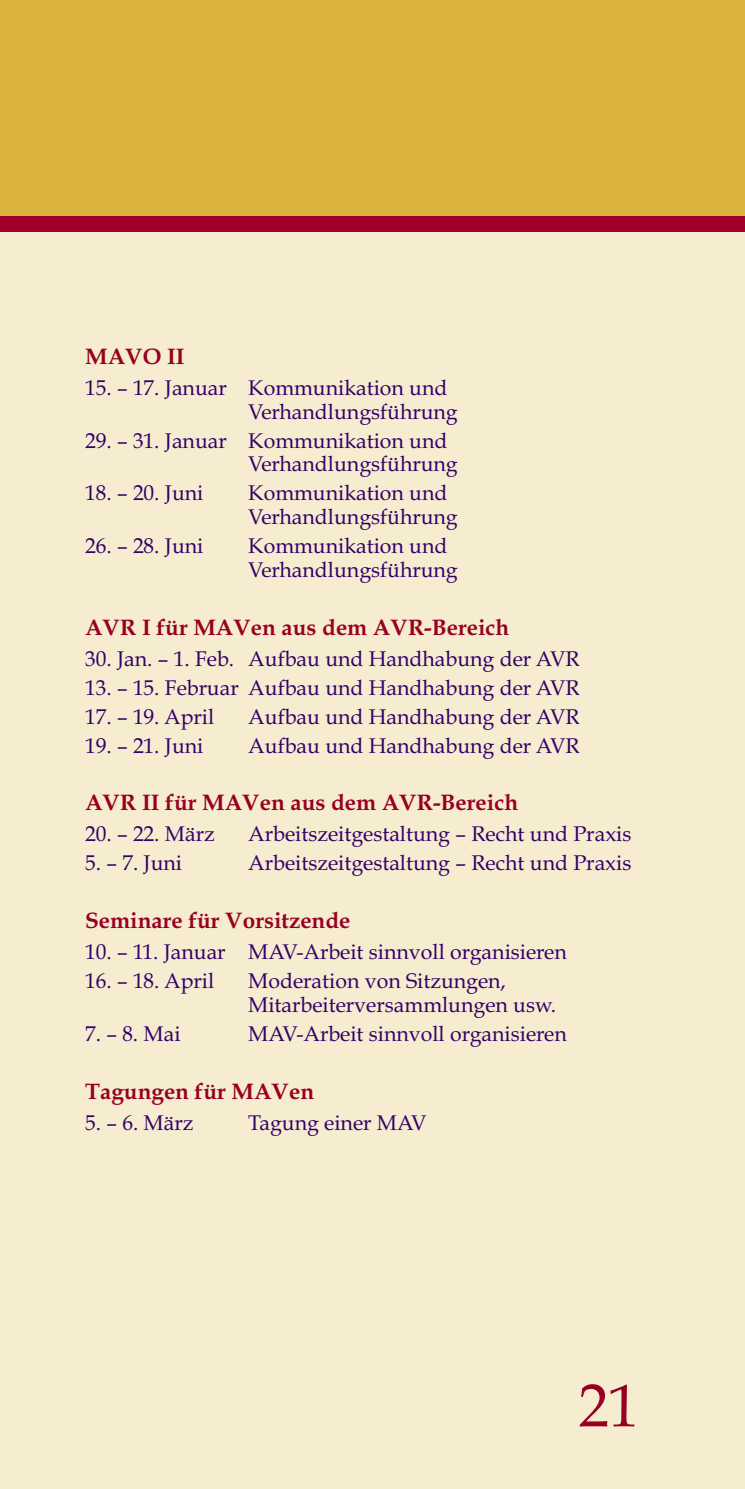
<style>
.page{position:relative;width:745px;height:1489px;background:#fff}
.page>*{position:absolute;margin:0;border:0;box-sizing:border-box;transform-origin:0 0}
.t1{font:60px "Book Antiqua";color:#970022}
.t2{font:700 22.5px "Book Antiqua";color:#970022}
.t3{font:21.25px/23.8px "Book Antiqua";color:#330069}
</style>
<div class="page">
<div style="left:0;top:227px;width:744px;height:1261px;background:#f6eccf"></div>
<div style="left:0;top:0;width:744px;height:220px;background:#dab43e"></div>
<div style="left:0;top:216px;width:744px;height:15px;background:#a2002b"></div>
<p class="t2" style="left:85px;top:343px;width:101px">MAVO II</p>
<p class="t3" style="left:248px;top:375px;width:211px;text-indent:-163px">15. – 17. Januar Kommunikation und<br>Verhandlungsführung</p>
<p class="t3" style="left:248px;top:428px;width:211px;text-indent:-163px">29. – 31. Januar Kommunikation und<br>Verhandlungsführung</p>
<p class="t3" style="left:85px;top:481px;width:120px">18. – 20. Juni</p>
<p class="t3" style="left:248px;top:481px;width:211px">Kommunikation und<br>Verhandlungsführung</p>
<p class="t3" style="left:85px;top:534px;width:120px">26. – 28. Juni</p>
<p class="t3" style="left:248px;top:534px;width:211px">Kommunikation und<br>Verhandlungsführung</p>
<p class="t2" style="left:85px;top:613px;width:425px">AVR I für MAVen aus dem AVR-Bereich</p>
<p class="t3" style="left:85px;top:646px;width:495px">30. Jan. – 1. Feb. Aufbau und Handhabung der AVR</p>
<p class="t3" style="left:85px;top:675px;width:495px">13. – 15. Februar Aufbau und Handhabung der AVR</p>
<p class="t3" style="left:85px;top:704px;width:130px">17. – 19. April</p>
<p class="t3" style="left:248px;top:704px;width:332px">Aufbau und Handhabung der AVR</p>
<p class="t3" style="left:85px;top:733px;width:120px">19. – 21. Juni</p>
<p class="t3" style="left:248px;top:733px;width:332px">Aufbau und Handhabung der AVR</p>
<p class="t2" style="left:85px;top:789px;width:434px">AVR II für MAVen aus dem AVR-Bereich</p>
<p class="t3" style="left:85px;top:822px;width:131px">20. – 22. März</p>
<p class="t3" style="left:248px;top:822px;width:384px">Arbeitszeitgestaltung – Recht und Praxis</p>
<p class="t3" style="left:85px;top:851px;width:98px">5. – 7. Juni</p>
<p class="t3" style="left:248px;top:851px;width:384px">Arbeitszeitgestaltung – Recht und Praxis</p>
<p class="t2" style="left:85px;top:907px;width:266px">Seminare für Vorsitzende</p>
<p class="t3" style="left:85px;top:939px;width:483px">10. – 11. Januar MAV-Arbeit sinnvoll organisieren</p>
<p class="t3" style="left:85px;top:968px;width:130px">16. – 18. April</p>
<p class="t3" style="left:248px;top:968px;width:309px">Moderation von Sitzungen,<br>Mitarbeiterversammlungen usw.</p>
<p class="t3" style="left:85px;top:1021px;width:97px">7. – 8. Mai</p>
<p class="t3" style="left:248px;top:1021px;width:320px">MAV-Arbeit sinnvoll organisieren</p>
<p class="t2" style="left:85px;top:1077px;width:230px">Tagungen für MAVen</p>
<p class="t3" style="left:85px;top:1110px;width:110px">5. – 6. März</p>
<p class="t3" style="left:248px;top:1110px;width:180px">Tagung einer MAV</p>
<h1 class="t1" style="left:578px;top:1370px;width:61px">21</h1>
</div>
